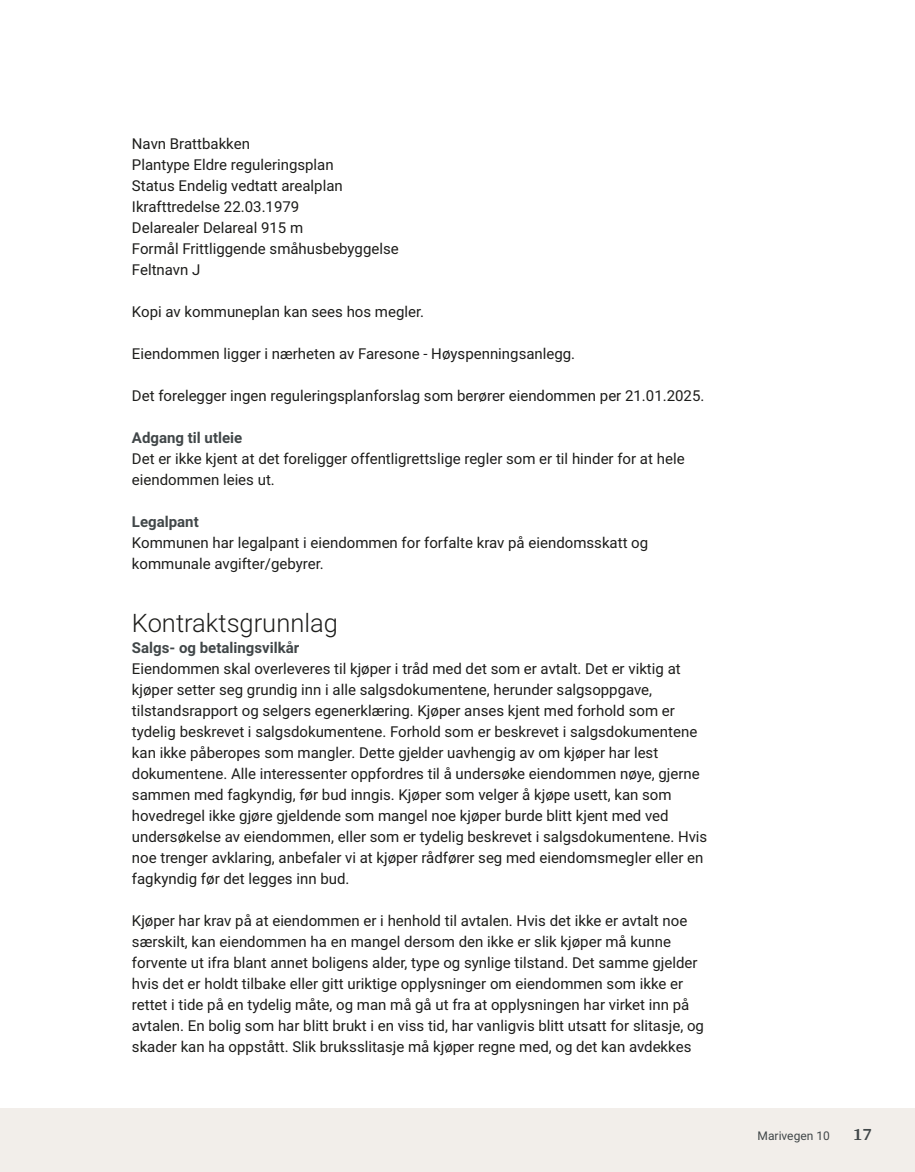
<style>
.page{position:relative;width:915px;height:1172px;background:#fff}
.page>*{position:absolute;margin:0;border:0;box-sizing:border-box;transform-origin:0 0}
.t1{font:300 25.5px "Roboto Vitec";color:#1d1d1b}
.t2{font:700 18px "Arya";color:#414749}
.t3{font:15px/21px "Roboto Vitec";color:#1d1d1b}
.t4{font:700 15px "Roboto Vitec";color:#414749}
.t5{font:12px "Roboto Vitec";color:#414749}
</style>
<div class="page">
<div style="left:0;top:1108px;width:914px;height:64px;background:#f2eeea"></div>
<p class="t3" style="left:132px;top:132px;width:268px">Navn Brattbakken<br>Plantype Eldre reguleringsplan<br>Status Endelig vedtatt arealplan<br>Ikrafttredelse 22.03.1979<br>Delarealer Delareal 915 m<br>Formål Frittliggende småhusbebyggelse<br>Feltnavn J</p>
<p class="t3" style="left:132px;top:300px;width:294px">Kopi av kommuneplan kan sees hos megler.</p>
<p class="t3" style="left:132px;top:342px;width:444px">Eiendommen ligger i nærheten av Faresone ‑ Høyspenningsanlegg.</p>
<p class="t3" style="left:132px;top:384px;width:574px">Det forelegger ingen reguleringsplanforslag som berører eiendommen per 21.01.2025.</p>
<p class="t4" style="left:132px;top:427px;width:112px">Adgang til utleie</p>
<p class="t3" style="left:132px;top:447px;width:554px">Det er ikke kjent at det foreligger offentligrettslige regler som er til hinder for at hele eiendommen leies ut.</p>
<p class="t4" style="left:132px;top:511px;width:68px">Legalpant</p>
<p class="t3" style="left:132px;top:531px;width:517px">Kommunen har legalpant i eiendommen for forfalte krav på eiendomsskatt og kommunale avgifter/gebyrer.</p>
<h1 class="t1" style="left:132px;top:605px;width:207px">Kontraktsgrunnlag</h1>
<p class="t4" style="left:132px;top:637px;width:169px">Salgs‑ og betalingsvilkår</p>
<p class="t3" style="left:132px;top:657px;width:576px">Eiendommen skal overleveres til kjøper i tråd med det som er avtalt. Det er viktig at kjøper setter seg grundig inn i alle salgsdokumentene, herunder salgsoppgave, tilstandsrapport og selgers egenerklæring. Kjøper anses kjent med forhold som er tydelig beskrevet i salgsdokumentene. Forhold som er beskrevet i salgsdokumentene kan ikke påberopes som mangler. Dette gjelder uavhengig av om kjøper har lest dokumentene. Alle interessenter oppfordres til å undersøke eiendommen nøye, gjerne sammen med fagkyndig, før bud inngis. Kjøper som velger å kjøpe usett, kan som hovedregel ikke gjøre gjeldende som mangel noe kjøper burde blitt kjent med ved undersøkelse av eiendommen, eller som er tydelig beskrevet i salgsdokumentene. Hvis noe trenger avklaring, anbefaler vi at kjøper rådfører seg med eiendomsmegler eller en fagkyndig før det legges inn bud.</p>
<p class="t3" style="left:132px;top:909px;width:573px">Kjøper har krav på at eiendommen er i henhold til avtalen. Hvis det ikke er avtalt noe særskilt, kan eiendommen ha en mangel dersom den ikke er slik kjøper må kunne forvente ut ifra blant annet boligens alder, type og synlige tilstand. Det samme gjelder hvis det er holdt tilbake eller gitt uriktige opplysninger om eiendommen som ikke er rettet i tide på en tydelig måte, og man må gå ut fra at opplysningen har virket inn på avtalen. En bolig som har blitt brukt i en viss tid, har vanligvis blitt utsatt for slitasje, og skader kan ha oppstått. Slik bruksslitasje må kjøper regne med, og det kan avdekkes</p>
<p class="t5" style="left:757px;top:1127px;width:74px">Marivegen 10</p>
<p class="t2" style="left:852px;top:1123px;width:21px">17</p>
</div>
